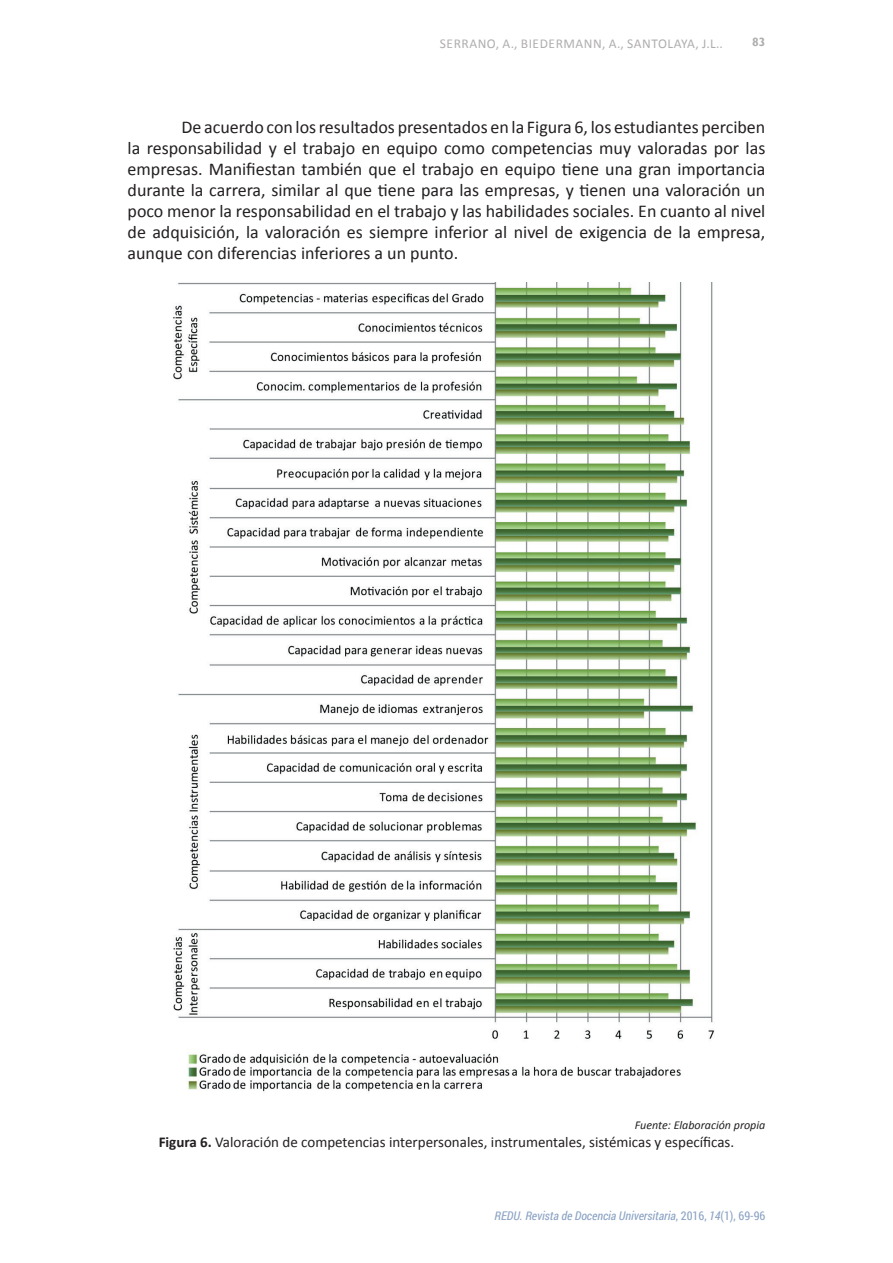
<style>
.page{position:relative;width:893px;height:1263px;background:#fff}
.page>*{position:absolute;margin:0;border:0;box-sizing:border-box;transform-origin:0 0}
.REDU_TXTGRAL{font:18px/21px "Calibri";color:#231f20;text-align:justify}
.REDU_TIT_TABLA{font:15px "Calibri";color:#231f20}
.t1{font:13.5px "Calibri";letter-spacing:.04em;color:#b0aead}
.t2{font:italic 12px "Roboto Condensed";color:#8ca3c4}
.REDU_FUENTE_TABLA{font:italic 12px "Calibri";color:#231f20}
.t3{font:700 12px "Gill Sans";color:#b0aead}
.s1{font-weight:700}
.s2{font-style:normal}
</style>
<div class="page">
<img style="left:173px;top:282px;width:542px;height:810px">
<p class="t1" style="left:440px;top:35px;width:285px">SERRANO, A., BIEDERMANN, A., SANTOLAYA, J.L..</p>
<p class="t3" style="left:752px;top:34px;width:15px">83</p>
<p class="REDU_TXTGRAL" style="left:128px;top:116px;width:639px;text-indent:54px">De acuerdo con los resultados presentados en la Figura 6, los estudiantes perciben la responsabilidad y el trabajo en equipo como competencias muy valoradas por las empresas. Manifiestan también que el trabajo en equipo tiene una gran importancia durante la carrera, similar al que tiene para las empresas, y tienen una valoración un poco menor la responsabilidad en el trabajo y las habilidades sociales. En cuanto al nivel de adquisición, la valoración es siempre inferior al nivel de exigencia de la empresa, aunque con diferencias inferiores a un punto.</p>
<p class="REDU_FUENTE_TABLA" style="left:635px;top:1116px;width:132px">Fuente: Elaboración propia</p>
<p class="REDU_TIT_TABLA" style="left:159px;top:1132px;width:577px"><span class="s1">Figura 6.</span> Valoración de competencias interpersonales, instrumentales, sistémicas y específicas.</p>
<p class="t2" style="left:495px;top:1207px;width:272px">REDU. Revista de Docencia Universitaria<span class="s2">, 2016,</span> 14<span class="s2">(1), 69-96</span></p>
</div>
